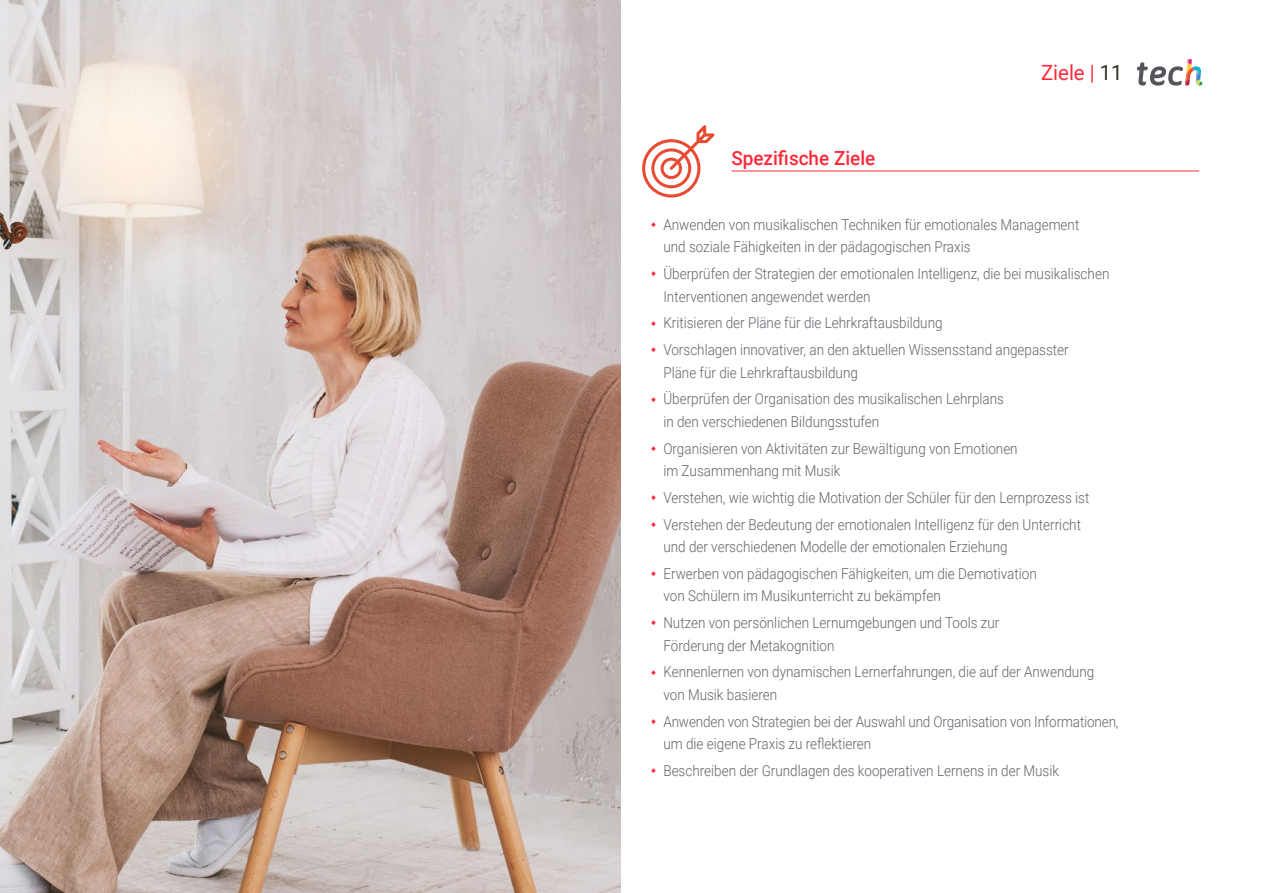
<style>
.page{position:relative;width:1263px;height:893px;background:#fff}
.page>*{position:absolute;margin:0;border:0;box-sizing:border-box;transform-origin:0 0}
.t1{font:21px "Roboto";color:#ff293a}
.t2{font:500 19.5px "Roboto";color:#ff293a}
.t3{font:300 15px/26.7px "Roboto";color:#61646a;scale:.9 1}
.s1{color:#312e20}
</style>
<div class="page">
<hr style="left:731px;top:171px;width:468px;height:1px;background:#ff293a">
<svg style="left:642px;top:125px;width:72px;height:73px"></svg>
<img style="left:0;top:0;width:621px;height:893px">
<svg style="left:1137px;top:59px;width:65px;height:27px"></svg>
<h2 class="t2" style="left:731px;top:144px;width:145px">Spezifische Ziele</h2>
<h1 class="t1" style="left:1041px;top:57px;width:83px">Ziele | <span class="s1">11</span></h1>
<p class="t3" style="left:663px;top:213px;width:464px;line-height:22.5px">Anwenden von musikalischen Techniken für emotionales Management und soziale Fähigkeiten in der pädagogischen Praxis</p>
<p class="t3" style="left:663px;top:262px;width:497px;line-height:22.5px">Überprüfen der Strategien der emotionalen Intelligenz, die bei musikalischen<br>Interventionen angewendet werden</p>
<p class="t3" style="left:663px;top:309px;width:452px">Kritisieren der Pläne für die Lehrkraftausbildung<br>Vorschlagen innovativer, an den aktuellen Wissensstand angepasster</p>
<p class="t3" style="left:663px;top:358px;width:380px">Pläne für die Lehrkraftausbildung<br>Überprüfen der Organisation des musikalischen Lehrplans</p>
<p class="t3" style="left:663px;top:408px;width:395px">in den verschiedenen Bildungsstufen<br>Organisieren von Aktivitäten zur Bewältigung von Emotionen</p>
<p class="t3" style="left:663px;top:457px;width:475px">im Zusammenhang mit Musik<br>Verstehen, wie wichtig die Motivation der Schüler für den Lernprozess ist<br>Verstehen der Bedeutung der emotionalen Intelligenz für den Unterricht</p>
<p class="t3" style="left:663px;top:533px;width:416px">und der verschiedenen Modelle der emotionalen Erziehung<br>Erwerben von pädagogischen Fähigkeiten, um die Demotivation</p>
<p class="t3" style="left:663px;top:582px;width:375px">von Schülern im Musikunterricht zu bekämpfen<br>Nutzen von persönlichen Lernumgebungen und Tools zur</p>
<p class="t3" style="left:663px;top:631px;width:480px">Förderung der Metakognition<br>Kennenlernen von dynamischen Lernerfahrungen, die auf der Anwendung</p>
<p class="t3" style="left:663px;top:681px;width:507px">von Musik basieren<br>Anwenden von Strategien bei der Auswahl und Organisation von Informationen,</p>
<p class="t3" style="left:663px;top:730px;width:441px">um die eigene Praxis zu reflektieren<br>Beschreiben der Grundlagen des kooperativen Lernens in der Musik</p>
</div>
